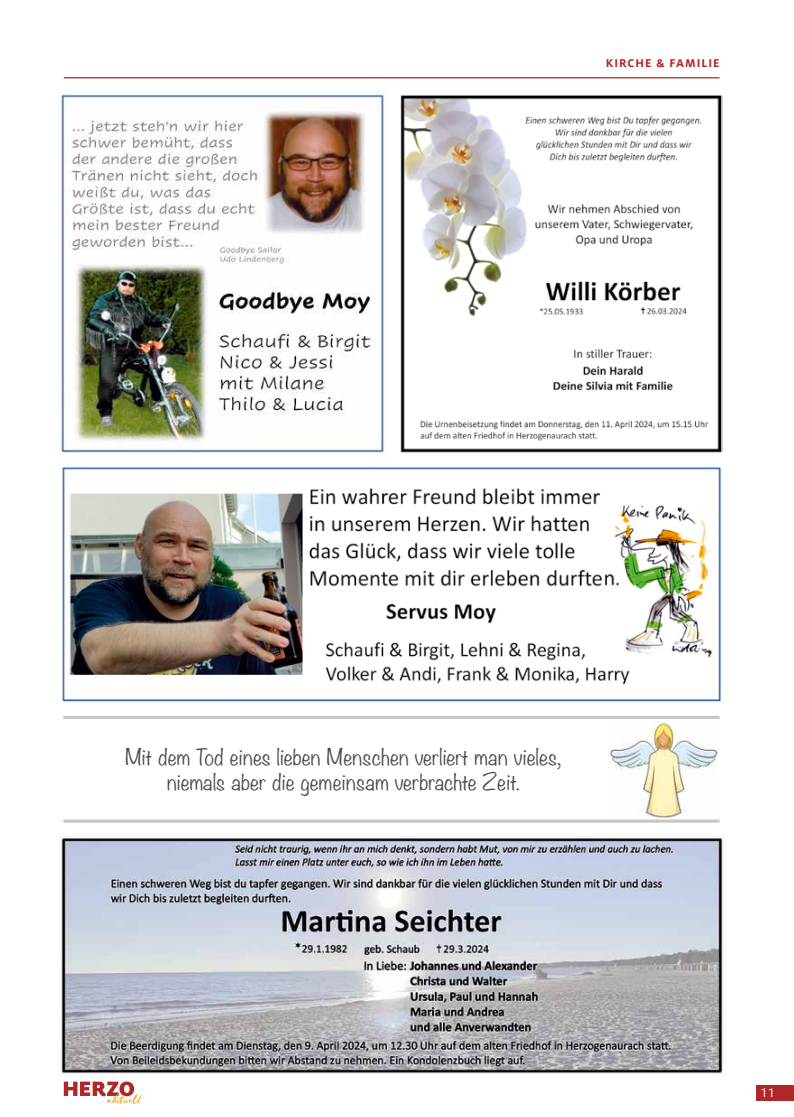
<style>
.page{position:relative;width:794px;height:1117px;background:#fff}
.page>*{position:absolute;margin:0;border:0;box-sizing:border-box;transform-origin:0 0}
.t1{font:300 20px/25px "Noteworthy";letter-spacing:.01em;color:#4a4a49;text-align:center;scale:1.04 1}
.t2{font:13.75px "Milo Offc";color:#fff}
.t3{font:700 12.5px "Milo Offc";letter-spacing:.08em;color:#b02728}
</style>
<div class="page">
<hr style="left:64px;top:77px;width:655px;height:1px;background:#b02728">
<svg style="left:64px;top:1081px;width:78px;height:22px"></svg>
<div style="left:757px;top:1084px;width:37px;height:16px;background:#b02728"></div>
<img style="left:60px;top:835px;width:663px;height:240px">
<img style="left:59px;top:91px;width:325px;height:362px">
<img style="left:62px;top:467px;width:659px;height:235px">
<img style="left:400px;top:95px;width:322px;height:358px">
<img style="left:608px;top:721px;width:110px;height:96px">
<hr style="left:63px;top:715px;width:656px;height:3px;background:#c6c6c6">
<hr style="left:63px;top:819px;width:656px;height:3px;background:#c6c6c6">
<p class="t3" style="left:606px;top:56px;width:115px">KIRCHE &amp; FAMILIE</p>
<p class="t1" style="left:125px;top:743px;width:421px">Mit dem Tod eines lieben Menschen verliert man vieles, niemals aber die gemeinsam verbrachte Zeit.</p>
<p class="t2" style="left:760px;top:1084px;width:16px">11</p>
</div>
